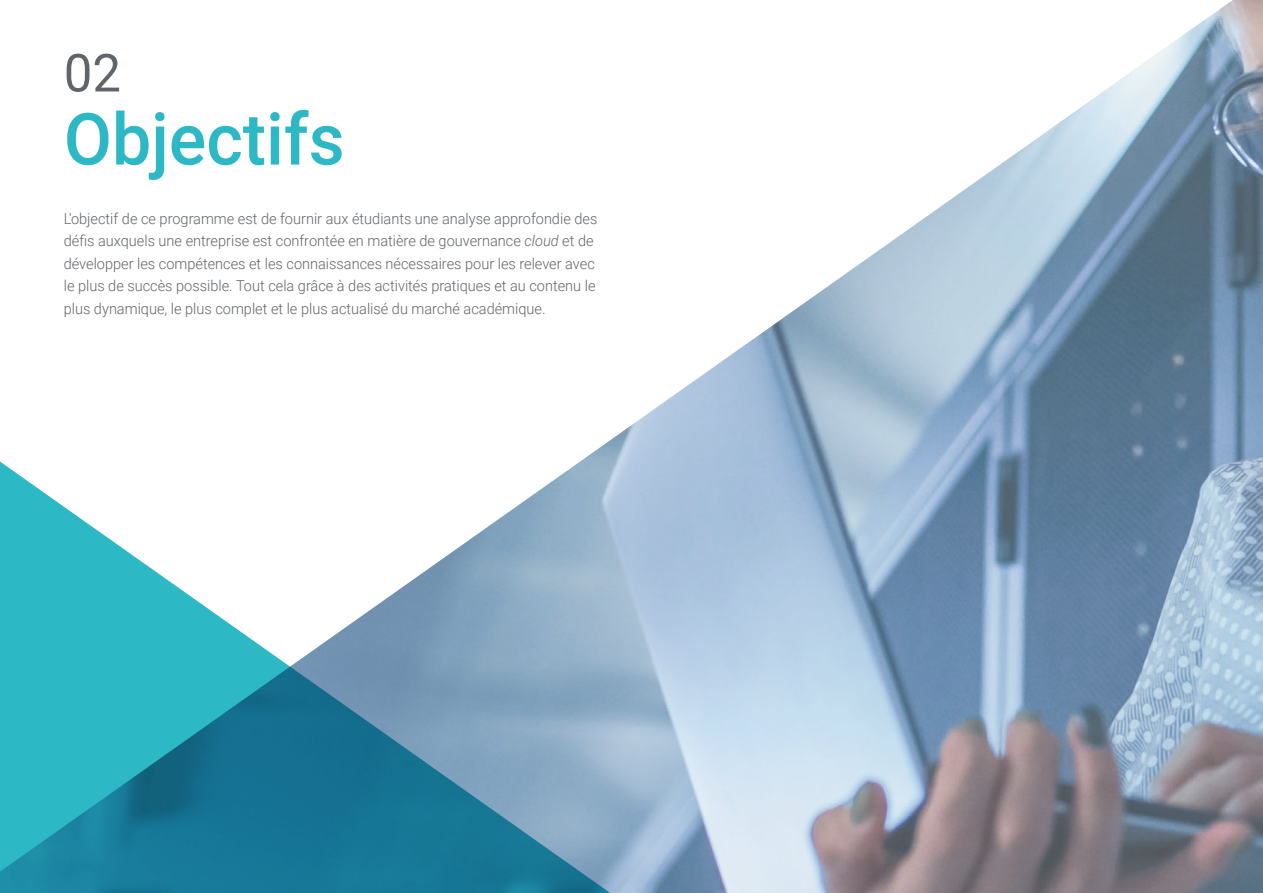
<style>
.page{position:relative;width:1263px;height:893px;background:#fff}
.page>*{position:absolute;margin:0;border:0;box-sizing:border-box;transform-origin:0 0}
.t1{font:500 72px "Roboto";color:#2db8c5}
.t2{font:52.5px "Roboto";color:#61646a}
.t3{font:300 15px/22.5px "Roboto";color:#61646a}
.s1{font-style:italic}
</style>
<div class="page">
<img style="left:602px;top:0;width:661px;height:893px">
<svg style="left:0;top:446px;width:640px;height:447px"></svg>
<h2 class="t2" style="left:64px;top:36px;width:59px">02</h2>
<h1 class="t1" style="left:64px;top:89px;width:282px">Objectifs</h1>
<p class="t3" style="left:64px;top:207px;width:535px">L'objectif de ce programme est de fournir aux étudiants une analyse approfondie des défis auxquels une entreprise est confrontée en matière de gouvernance <span class="s1">cloud</span> et de développer les compétences et les connaissances nécessaires pour les relever avec le plus de succès possible. Tout cela grâce à des activités pratiques et au contenu le plus dynamique, le plus complet et le plus actualisé du marché académique.</p>
</div>
